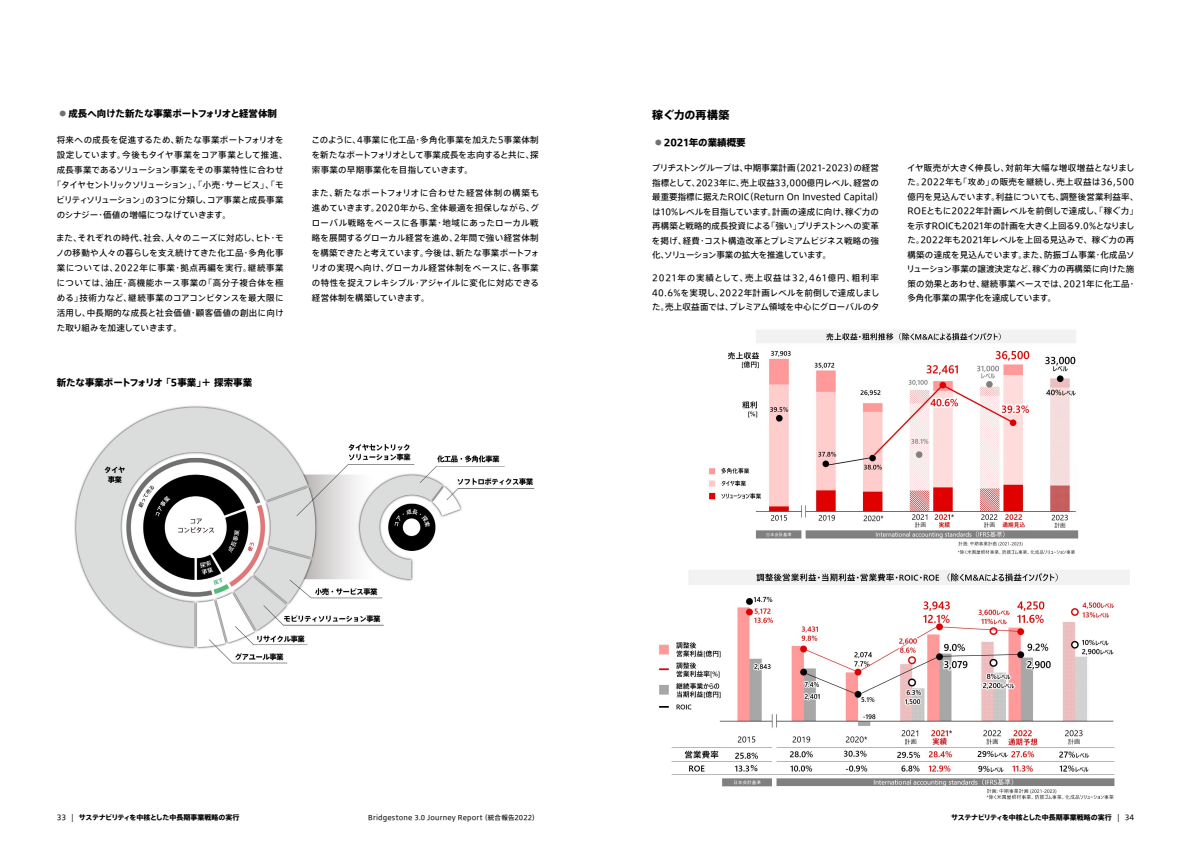
<style>
.page{position:relative;width:1191px;height:842px;background:#fff}
.page>*{position:absolute;margin:0;border:0;box-sizing:border-box;transform-origin:0 0}
.t1{font:700 11px "Bridgestone Type TP";letter-spacing:-.005em;color:#000}
.t2{font:700 9.5px "Bridgestone Type TP";color:#000}
.t3{font:8.5px/14.5px "Bridgestone Type TP";letter-spacing:.01em;color:#000;text-align:justify}
.t4{font:8.5px "Bridgestone Type TP";letter-spacing:-.07em;color:#000}
.t5{font:8.5px "Bridgestone Type TP";letter-spacing:-.035em;color:#000}
.t6{font:8.5px "Bridgestone Type TP";letter-spacing:.04em;color:#000}
.t7{font:700 7px "Bridgestone Type TP";letter-spacing:-.02em;color:#000}
.t8{font:6.5px "Bridgestone Type TP";letter-spacing:.025em;color:#000}
.s1{font-size:6.7px;color:#727171}
.s2{font-weight:400}
</style>
<div class="page">
<img style="left:74px;top:405px;width:461px;height:259px">
<img style="left:709px;top:330px;width:370px;height:225px">
<img style="left:658px;top:570px;width:471px;height:230px">
<p class="t2" style="left:60px;top:106px;width:219px"><span class="s1">●</span> 成長へ向けた新たな事業ポートフォリオと経営体制</p>
<p class="t6" style="left:57px;top:132px;width:228px">将来への成長を促進するため、新たな事業ポートフォリオを</p>
<p class="t3" style="left:57px;top:147px;width:233px">設定しています。今後もタイヤ事業をコア事業として推進、</p>
<p class="t3" style="left:57px;top:162px;width:228px">成長事業であるソリューション事業をその事業特性に合わせ</p>
<p class="t4" style="left:53px;top:177px;width:232px">「タイヤセントリックソリューション」、「小売・サービス」、「モ</p>
<p class="t5" style="left:56px;top:192px;width:229px">ビリティソリューション」の3つに分類し、コア事業と成長事業</p>
<p class="t3" style="left:57px;top:207px;width:176px">のシナジー・価値の増幅につなげていきます。</p>
<p class="t3" style="left:56px;top:230px;width:229px;line-height:15px">また、それぞれの時代、社会、人々のニーズに対応し、ヒト・モノの移動や人々の暮らしを支え続けてきた化工品・多角化事業については、2022年に事業・拠点再編を実行。継続事業については、油圧・高機能ホース事業の「高分子複合体を極める」技術力など、継続事業のコアコンピタンスを最大限に活用し、中長期的な成長と社会価値・顧客価値の創出に向けた取り組みを加速していきます。</p>
<p class="t2" style="left:57px;top:374px;width:197px">新たな事業ポートフォリオ 「5事業」＋ 探索事業</p>
<p class="t3" style="left:311px;top:131px;width:229px;line-height:15px">このように、4事業に化工品・多角化事業を加えた5事業体制を新たなポートフォリオとして事業成長を志向すると共に、探索事業の早期事業化を目指していきます。</p>
<p class="t3" style="left:311px;top:185px;width:230px;line-height:15px">また、新たなポートフォリオに合わせた経営体制の構築も進めていきます。2020年から、全体最適を担保しながら、グローバル戦略をベースに各事業・地域にあったローカル戦略を展開するグローカル経営を進め、2年間で強い経営体制を構築できたと考えています。今後は、新たな事業ポートフォリオの実現へ向け、グローカル経営体制をベースに、各事業の特性を捉えフレキシブル・アジャイルに変化に対応できる経営体制を構築していきます。</p>
<p class="t1" style="left:652px;top:105px;width:79px">稼ぐ力の再構築</p>
<p class="t2" style="left:655px;top:135px;width:92px"><span class="s1">●</span> 2021年の業績概要</p>
<p class="t3" style="left:651px;top:160px;width:233px;text-align:left">ブリヂストングループは、中期事業計画（2021-2023）の経営指標として、2023年に、売上収益33,000億円レベル、経営の最重要指標に据えたROIC（Return On Invested Capital）は10%レベルを目指しています。計画の達成に向け、稼ぐ力の再構築と戦略的成長投資による「強い」ブリヂストンへの変革を掲げ、経費・コスト構造改革とプレミアムビジネス戦略の強化、ソリューション事業の拡大を推進しています。</p>
<p class="t3" style="left:652px;top:270px;width:229px">2021年の実績として、売上収益は32,461億円、粗利率40.6%を実現し、2022年計画レベルを前倒しで達成しました。売上収益面では、プレミアム領域を中心にグローバルのタ</p>
<p class="t3" style="left:906px;top:160px;width:233px;text-align:left">イヤ販売が大きく伸長し、対前年大幅な増収増益となりました。2022年も「攻め」の販売を継続し、売上収益は36,500億円を見込んでいます。利益についても、調整後営業利益率、ROEともに2022年計画レベルを前倒しで達成し、「稼ぐ力」を示すROICも2021年の計画を大きく上回る9.0%となりました。2022年も2021年レベルを上回る見込みで、稼ぐ力の再構築の達成を見込んでいます。また、防振ゴム事業・化成品ソリューション事業の譲渡決定など、稼ぐ力の再構築に向けた施策の効果とあわせ、継続事業ベースでは、2021年に化工品・多角化事業の黒字化を達成しています。</p>
<p class="t7" style="left:57px;top:811px;width:184px"><span class="s2">33 |</span> サステナビリティを中核とした中長期事業戦略の実行</p>
<p class="t8" style="left:368px;top:812px;width:172px">Bridgestone 3.0 Journey Report（統合報告2022）</p>
<p class="t7" style="left:951px;top:811px;width:184px">サステナビリティを中核とした中長期事業戦略の実行 <span class="s2">| 34</span></p>
</div>
